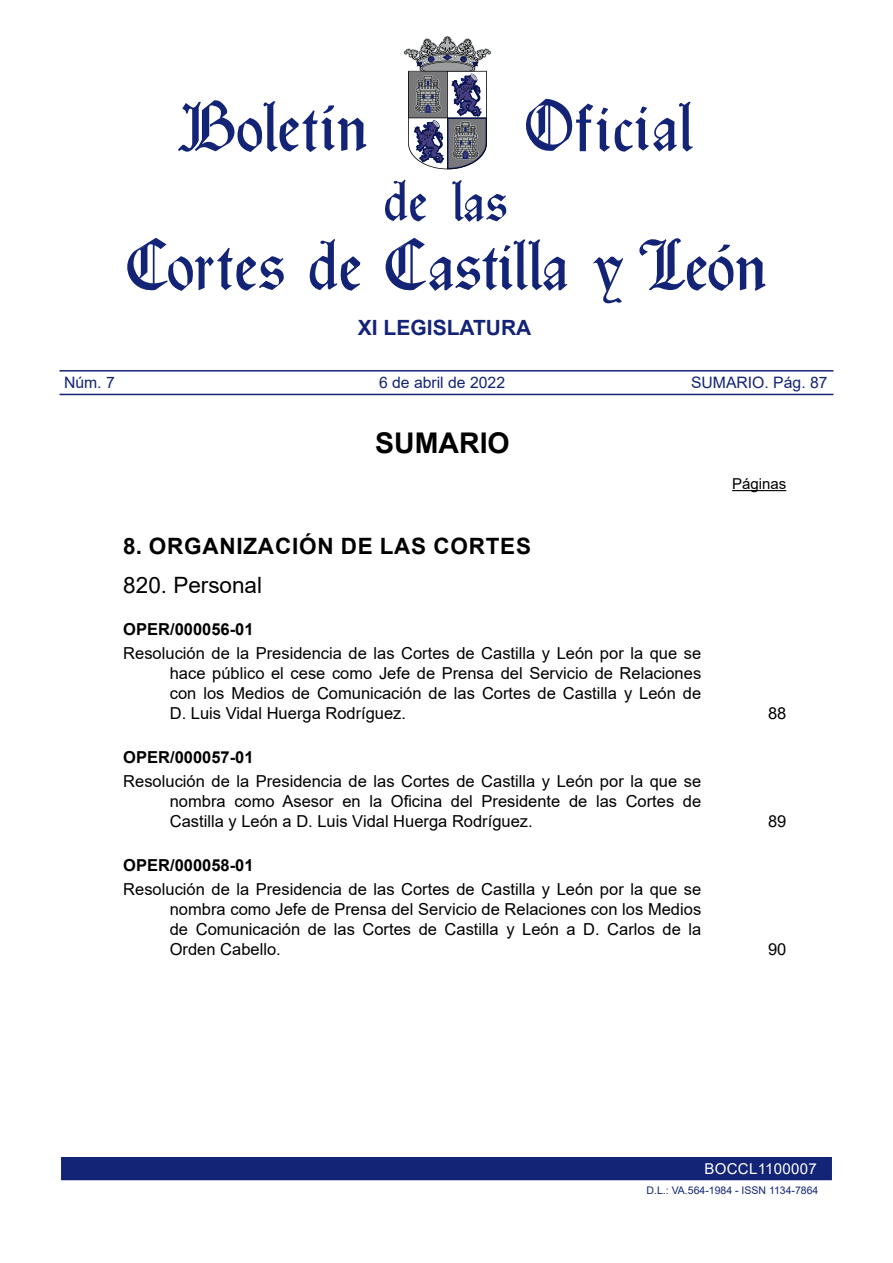
<style>
.page{position:relative;width:893px;height:1263px;background:#fff}
.page>*{position:absolute;margin:0;border:0;box-sizing:border-box;transform-origin:0 0}
.t1{font:700 28.5px "Arial";color:#000}
.Apartado1{font:700 22.5px "Arial";letter-spacing:.035em;color:#000}
.SubApartado1{font:22.5px "Arial";color:#000}
.t2{font:700 21px "Arial";color:#132477}
.Sumario{font:16.5px/20px "Arial";color:#000;text-align:justify}
.ReferenciaEntrada{font:700 16.5px "Arial";color:#000}
.t3{font:15.75px "Arial";color:#132477}
.t4{font:15px "Arial";letter-spacing:.02em;color:#fff}
.Paginas{font:15px "Arial";color:#000}
.t5{font:10.5px "Arial";color:#132477}
</style>
<div class="page">
<svg style="left:639px;top:238px;width:127px;height:53px"></svg>
<svg style="left:127px;top:238px;width:157px;height:53px"></svg>
<svg style="left:178px;top:100px;width:189px;height:52px"></svg>
<svg style="left:309px;top:239px;width:51px;height:52px"></svg>
<svg style="left:592px;top:257px;width:31px;height:46px"></svg>
<svg style="left:385px;top:238px;width:182px;height:53px"></svg>
<svg style="left:526px;top:99px;width:47px;height:52px"></svg>
<hr style="left:576px;top:120px;width:15px;height:3px;background:#132477">
<svg style="left:579px;top:102px;width:114px;height:50px"></svg>
<svg style="left:385px;top:35px;width:121px;height:187px"></svg>
<hr style="left:60px;top:394px;width:773px;height:1px;background:#132477">
<hr style="left:60px;top:370px;width:773px;height:2px;background:#132477">
<div style="left:60px;top:1156px;width:773px;height:25px;background:#132477"></div>
<div style="left:60px;top:1155px;width:773px;height:27px;border:2px solid #fff"></div>
<hr style="left:732px;top:490px;width:54px;height:1px;background:#000">
<p class="t2" style="left:358px;top:313px;width:175px">XI LEGISLATURA</p>
<p class="t3" style="left:64px;top:372px;width:52px">Núm. 7</p>
<p class="t3" style="left:379px;top:372px;width:128px">6 de abril de 2022</p>
<p class="t3" style="left:691px;top:372px;width:138px">SUMARIO. Pág. 87</p>
<h1 class="t1" style="left:375px;top:423px;width:136px">SUMARIO</h1>
<p class="Apartado1" style="left:123px;top:530px;width:409px">8. ORGANIZACIÓN DE LAS CORTES</p>
<p class="SubApartado1" style="left:123px;top:569px;width:140px">820. Personal</p>
<p class="ReferenciaEntrada" style="left:123px;top:617px;width:132px">OPER/000056-01</p>
<p class="Sumario" style="left:170px;top:643px;width:533px;text-indent:-46px">Resolución de la Presidencia de las Cortes de Castilla y León por la que se hace público el cese como Jefe de Prensa del Servicio de Relaciones con los Medios de Comunicación de las Cortes de Castilla y León de D. Luis Vidal Huerga Rodríguez.</p>
<p class="ReferenciaEntrada" style="left:123px;top:745px;width:132px">OPER/000057-01</p>
<p class="Sumario" style="left:170px;top:771px;width:533px;text-indent:-46px">Resolución de la Presidencia de las Cortes de Castilla y León por la que se nombra como Asesor en la Oficina del Presidente de las Cortes de Castilla y León a D. Luis Vidal Huerga Rodríguez.</p>
<p class="ReferenciaEntrada" style="left:123px;top:853px;width:132px">OPER/000058-01</p>
<p class="Sumario" style="left:170px;top:879px;width:533px;text-indent:-46px">Resolución de la Presidencia de las Cortes de Castilla y León por la que se nombra como Jefe de Prensa del Servicio de Relaciones con los Medios de Comunicación de las Cortes de Castilla y León a D. Carlos de la Orden Cabello.</p>
<p class="Paginas" style="left:732px;top:473px;width:56px">Páginas</p>
<p class="Sumario" style="left:768px;top:703px;width:20px">88</p>
<p class="Sumario" style="left:768px;top:811px;width:20px">89</p>
<p class="Sumario" style="left:768px;top:939px;width:20px">90</p>
<p class="t4" style="left:705px;top:1158px;width:114px">BOCCL1100007</p>
<p class="t5" style="left:647px;top:1183px;width:173px">D.L.: VA.564-1984 - ISSN 1134-7864</p>
</div>
